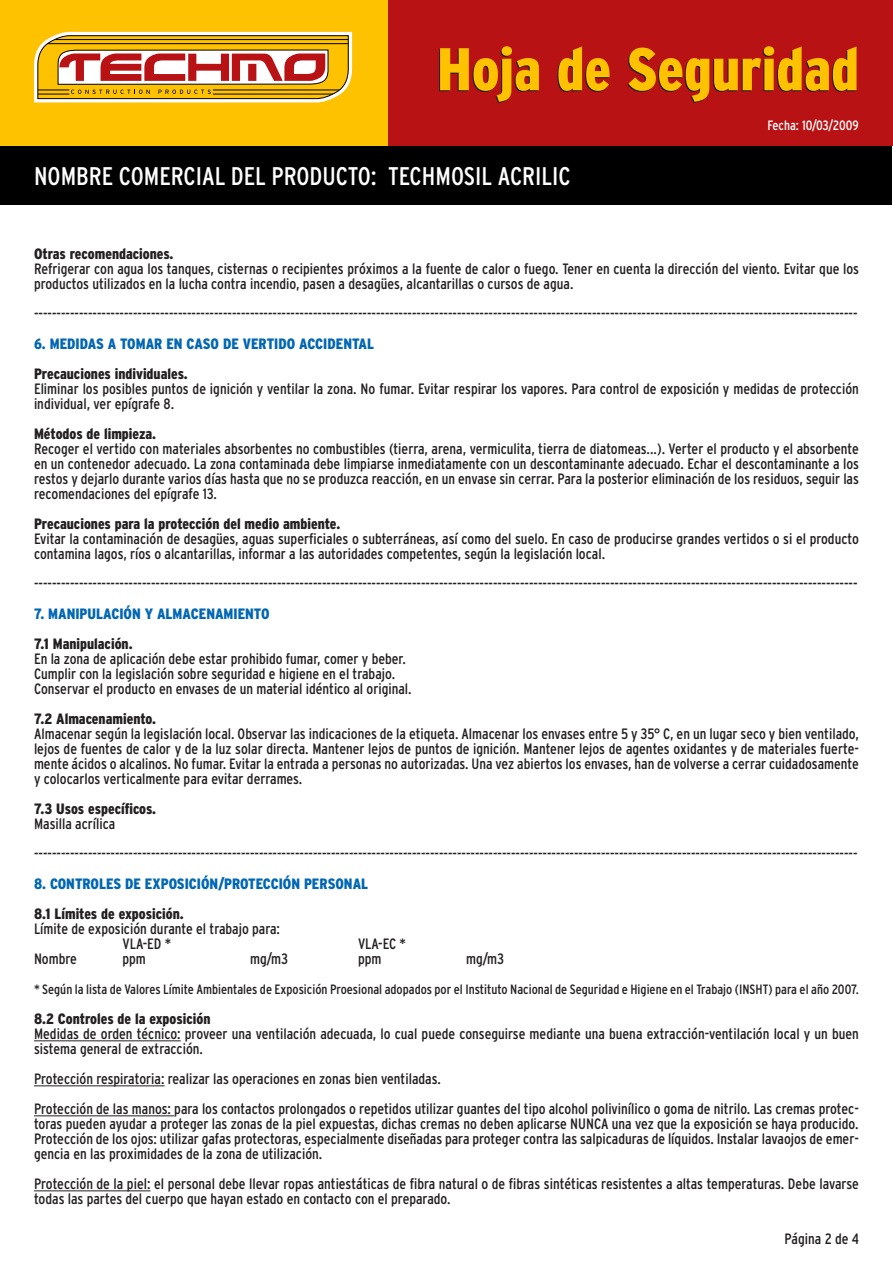
<style>
.page{position:relative;width:893px;height:1263px;background:#fff}
.page>*{position:absolute;margin:0;border:0;box-sizing:border-box;transform-origin:0 0}
.t1{font:900 condensed 60px "Interstate";color:#ffc200}
.t2{font:condensed 25.5px "Interstate";color:#fff}
.general{font:condensed 15px/15px "Interstate";color:#231f20}
.general-2{font:900 condensed 15px "Interstate";color:#231f20}
.ladillo_azul{font:900 condensed 15px "Interstate";color:#0166b3}
.general-3{font:condensed 13.5px "Interstate";color:#231f20}
.t3{font:condensed 13.5px "Interstate";color:#fff}
</style>
<div class="page">
<div style="left:0;top:104px;width:892px;height:101px;background:#000"></div>
<div style="left:0;top:0;width:892px;height:145px;background:#ffc200"></div>
<div style="left:388px;top:0;width:504px;height:145px;background:#b81214"></div>
<svg style="left:34px;top:31px;width:319px;height:72px"></svg>
<hr style="left:34px;top:1040px;width:147px;height:1px;background:#231f20">
<hr style="left:34px;top:1085px;width:131px;height:1px;background:#231f20">
<hr style="left:34px;top:1115px;width:140px;height:1px;background:#231f20">
<hr style="left:34px;top:1190px;width:117px;height:1px;background:#231f20">
<h1 class="t1" style="left:437px;top:36px;width:423px">Hoja de Seguridad</h1>
<h2 class="t2" style="left:34px;top:162px;width:538px">NOMBRE COMERCIAL DEL PRODUCTO: TECHMOSIL ACRILIC</h2>
<p class="t3" style="left:767px;top:117px;width:93px">Fecha: 10/03/2009</p>
<p class="general-2" style="left:34px;top:245px;width:141px">Otras recomendaciones.</p>
<p class="general" style="left:34px;top:261px;width:826px">Refrigerar con agua los tanques, cisternas o recipientes próximos a la fuente de calor o fuego. Tener en cuenta la dirección del viento. Evitar que los productos utilizados en la lucha contra incendio, pasen a desagües, alcantarillas o cursos de agua.</p>
<p class="general" style="left:34px;top:306px;width:825px">---------------------------------------------------------------------------------------------------------------------------------------------------------------------------------------</p>
<p class="ladillo_azul" style="left:34px;top:335px;width:342px">6. MEDIDAS A TOMAR EN CASO DE VERTIDO ACCIDENTAL</p>
<p class="general-2" style="left:34px;top:365px;width:155px">Precauciones individuales.</p>
<p class="general" style="left:34px;top:381px;width:826px">Eliminar los posibles puntos de ignición y ventilar la zona. No fumar. Evitar respirar los vapores. Para control de exposición y medidas de protección individual, ver epígrafe 8.</p>
<p class="general-2" style="left:34px;top:425px;width:124px">Métodos de limpieza.</p>
<p class="general" style="left:34px;top:441px;width:826px;text-align:justify">Recoger el vertido con materiales absorbentes no combustibles (tierra, arena, vermiculita, tierra de diatomeas...). Verter el producto y el absorbente en un contenedor adecuado. La zona contaminada debe limpiarse inmediatamente con un descontaminante adecuado. Echar el descontaminante a los restos y dejarlo durante varios días hasta que no se produzca reacción, en un envase sin cerrar. Para la posterior eliminación de los residuos, seguir las recomendaciones del epígrafe 13.</p>
<p class="general-2" style="left:34px;top:515px;width:308px">Precauciones para la protección del medio ambiente.</p>
<p class="general" style="left:34px;top:531px;width:826px">Evitar la contaminación de desagües, aguas superficiales o subterráneas, así como del suelo. En caso de producirse grandes vertidos o si el producto contamina lagos, ríos o alcantarillas, informar a las autoridades competentes, según la legislación local.</p>
<p class="general" style="left:34px;top:576px;width:825px">---------------------------------------------------------------------------------------------------------------------------------------------------------------------------------------</p>
<p class="ladillo_azul" style="left:34px;top:605px;width:237px">7. MANIPULACIÓN Y ALMACENAMIENTO</p>
<p class="general-2" style="left:34px;top:635px;width:100px">7.1 Manipulación.</p>
<p class="general" style="left:34px;top:651px;width:373px">En la zona de aplicación debe estar prohibido fumar, comer y beber.</p>
<p class="general" style="left:34px;top:666px;width:363px">Cumplir con la legislación sobre seguridad e higiene en el trabajo.</p>
<p class="general" style="left:34px;top:681px;width:379px">Conservar el producto en envases de un material idéntico al original.</p>
<p class="general-2" style="left:34px;top:710px;width:124px">7.2 Almacenamiento.</p>
<p class="general" style="left:34px;top:726px;width:826px;text-align:justify">Almacenar según la legislación local. Observar las indicaciones de la etiqueta. Almacenar los envases entre 5 y 35° C, en un lugar seco y bien ventilado, lejos de fuentes de calor y de la luz solar directa. Mantener lejos de puntos de ignición. Mantener lejos de agentes oxidantes y de materiales fuerte&shy;mente ácidos o alcalinos. No fumar. Evitar la entrada a personas no autorizadas. Una vez abiertos los envases, han de volverse a cerrar cuidadosamente y colocarlos verticalmente para evitar derrames.</p>
<p class="general-2" style="left:34px;top:800px;width:124px">7.3 Usos específicos.</p>
<p class="general" style="left:34px;top:816px;width:83px">Masilla acrílica</p>
<p class="general" style="left:34px;top:846px;width:825px">---------------------------------------------------------------------------------------------------------------------------------------------------------------------------------------</p>
<p class="ladillo_azul" style="left:34px;top:875px;width:336px">8. CONTROLES DE EXPOSICIÓN/PROTECCIÓN PERSONAL</p>
<p class="general-2" style="left:34px;top:905px;width:151px">8.1 Límites de exposición.</p>
<p class="general" style="left:34px;top:921px;width:248px">Límite de exposición durante el trabajo para:</p>
<p class="general" style="left:123px;top:936px;width:50px">VLA-ED *</p>
<p class="general" style="left:358px;top:936px;width:50px">VLA-EC *</p>
<p class="general" style="left:34px;top:951px;width:45px">Nombre</p>
<p class="general" style="left:123px;top:951px;width:25px">ppm</p>
<p class="general" style="left:250px;top:951px;width:40px">mg/m3</p>
<p class="general" style="left:358px;top:951px;width:25px">ppm</p>
<p class="general" style="left:466px;top:951px;width:40px">mg/m3</p>
<p class="general-3" style="left:34px;top:981px;width:826px">* Según la lista de Valores Límite Ambientales de Exposición Proesional adopados por el Instituto Nacional de Seguridad e Higiene en el Trabajo (INSHT) para el año 2007.</p>
<p class="general-2" style="left:34px;top:1010px;width:178px">8.2 Controles de la exposición</p>
<p class="general" style="left:34px;top:1026px;width:826px">Medidas de orden técnico: proveer una ventilación adecuada, lo cual puede conseguirse mediante una buena extracción-ventilación local y un buen sistema general de extracción.</p>
<p class="general" style="left:34px;top:1071px;width:408px">Protección respiratoria: realizar las operaciones en zonas bien ventiladas.</p>
<p class="general" style="left:34px;top:1101px;width:826px">Protección de las manos: para los contactos prolongados o repetidos utilizar guantes del tipo alcohol polivinílico o goma de nitrilo. Las cremas protec&shy;toras pueden ayudar a proteger las zonas de la piel expuestas, dichas cremas no deben aplicarse NUNCA una vez que la exposición se haya producido.</p>
<p class="general" style="left:34px;top:1131px;width:826px">Protección de los ojos: utilizar gafas protectoras, especialmente diseñadas para proteger contra las salpicaduras de líquidos. Instalar lavaojos de emer&shy;gencia en las proximidades de la zona de utilización.</p>
<p class="general" style="left:34px;top:1176px;width:826px">Protección de la piel: el personal debe llevar ropas antiestáticas de fibra natural o de fibras sintéticas resistentes a altas temperaturas. Debe lavarse todas las partes del cuerpo que hayan estado en contacto con el preparado.</p>
<p class="general" style="left:784px;top:1231px;width:76px">Página 2 de 4</p>
</div>
